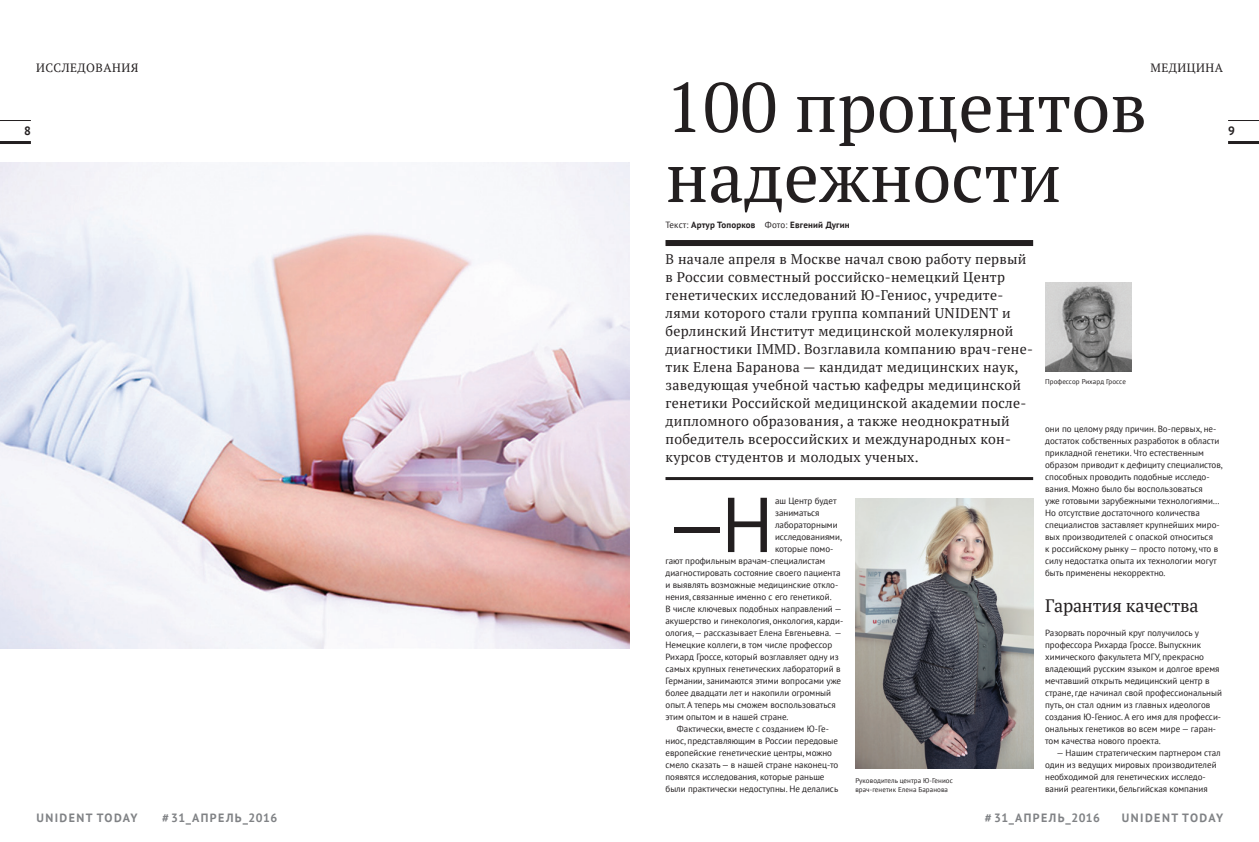
<style>
.page{position:relative;width:1259px;height:842px;background:#fff}
.page>*{position:absolute;margin:0;border:0;box-sizing:border-box;transform-origin:0 0}
.UD-Today_txt{font:77.6px "PT Sans";color:#231f20}
.t1{font:70px/70px "PT Serif";color:#231f20}
.UD_normal{font:18px "PT Serif";letter-spacing:-.01em;color:#231f20}
.t2{font:14px/18px "PT Serif";letter-spacing:.02em;color:#231f20}
.UD-Today_txt-2{font:700 12px "PT Sans";letter-spacing:.12em;color:#808285}
.UD-Today_txt-3{font:12px "PT Serif";letter-spacing:.04em;color:#231f20}
.UD-Today_txt-4{font:700 12px "PT Sans";color:#231f20}
.UD_normal-2{font:9px/12px "PT Sans";color:#231f20}
.UD-Today_txt-5{font:9px "PT Sans";color:#231f20}
.t3{font:700 9px "PT Sans";letter-spacing:.02em;color:#231f20}
.UD-Today_txt-6{font:7px/9px "PT Sans";letter-spacing:.01em;color:#231f20}
.s1{font-weight:400}
</style>
<div class="page">
<hr style="left:1228px;top:141px;width:31px;height:3px;background:#231f20">
<hr style="left:0;top:141px;width:31px;height:3px;background:#231f20">
<hr style="left:1228px;top:120px;width:31px;height:1px;background:#231f20">
<hr style="left:0;top:120px;width:31px;height:1px;background:#231f20">
<img style="left:1045px;top:282px;width:86px;height:90px">
<div style="left:665px;top:240px;width:368px;height:6px;background:#231f20"></div>
<hr style="left:665px;top:477px;width:368px;height:3px;background:#231f20">
<img style="left:0;top:162px;width:629px;height:486px">
<img style="left:855px;top:498px;width:178px;height:270px">
<p class="UD-Today_txt-3" style="left:36px;top:60px;width:104px">ИССЛЕДОВАНИЯ</p>
<p class="UD-Today_txt-3" style="left:1150px;top:60px;width:74px">МЕДИЦИНА</p>
<p class="t1" style="left:665px;top:71px;width:483px">100 процентов надежности</p>
<p class="UD-Today_txt-4" style="left:24px;top:123px;width:8px">8</p>
<p class="UD-Today_txt-4" style="left:1228px;top:123px;width:8px">9</p>
<p class="t3" style="left:665px;top:219px;width:186px"><span class="s1">Текст:</span> Артур Топорков <span class="s1">Фото:</span> Евгений Дугин</p>
<p class="t2" style="left:665px;top:250px;width:369px">В начале апреля в Москве начал свою работу первый в России совместный российско-немецкий Центр генетических исследований Ю-Гениос, учредите&shy;лями которого стали группа компаний UNIDENT и берлинский Институт медицинской молекулярной диагностики IMMD. Возглавила компанию врач-гене&shy;тик Елена Баранова — кандидат медицинских наук, заведующая учебной частью кафедры медицинской генетики Российской медицинской академии после&shy;дипломного образования, а также неоднократный победитель всероссийских и международных кон&shy;курсов студентов и молодых ученых.</p>
<p class="UD-Today_txt" style="left:665px;top:475px;width:109px">—Н</p>
<p class="UD-Today_txt-5" style="left:775px;top:495px;width:63px">аш Центр будет</p>
<p class="UD-Today_txt-5" style="left:775px;top:507px;width:46px">заниматься</p>
<p class="UD-Today_txt-5" style="left:775px;top:519px;width:64px">лабораторными</p>
<p class="UD-Today_txt-5" style="left:775px;top:531px;width:68px">исследованиями,</p>
<p class="UD-Today_txt-5" style="left:775px;top:543px;width:60px">которые помо-</p>
<p class="UD-Today_txt-5" style="left:665px;top:555px;width:161px">гают профильным врачам-специалистам</p>
<p class="UD-Today_txt-5" style="left:665px;top:567px;width:176px">диагностировать состояние своего пациента</p>
<p class="UD-Today_txt-5" style="left:665px;top:579px;width:174px">и выявлять возможные медицинские откло-</p>
<p class="UD-Today_txt-5" style="left:665px;top:591px;width:168px">нения, связанные именно с его генетикой.</p>
<p class="UD-Today_txt-5" style="left:665px;top:603px;width:178px">В числе ключевых подобных направлений —</p>
<p class="UD-Today_txt-5" style="left:665px;top:615px;width:179px">акушерство и гинекология, онкология, карди-</p>
<p class="UD-Today_txt-5" style="left:665px;top:627px;width:178px">ология, — рассказывает Елена Евгеньевна. —</p>
<p class="UD-Today_txt-5" style="left:665px;top:639px;width:168px">Немецкие коллеги, в том числе профессор</p>
<p class="UD-Today_txt-5" style="left:665px;top:651px;width:175px">Рихард Гроссе, который возглавляет одну из</p>
<p class="UD-Today_txt-5" style="left:665px;top:663px;width:176px">самых крупных генетических лабораторий в</p>
<p class="UD-Today_txt-5" style="left:665px;top:675px;width:177px">Германии, занимаются этими вопросами уже</p>
<p class="UD-Today_txt-5" style="left:665px;top:687px;width:167px">более двадцати лет и накопили огромный</p>
<p class="UD-Today_txt-5" style="left:665px;top:699px;width:172px">опыт. А теперь мы сможем воспользоваться</p>
<p class="UD-Today_txt-5" style="left:665px;top:711px;width:125px">этим опытом и в нашей стране.</p>
<p class="UD_normal-2" style="left:665px;top:723px;width:174px;text-indent:11px">Фактически, вместе с созданием Ю-Ге&shy;ниос, представляющим в России передовые европейские генетические центры, можно смело сказать — в нашей стране наконец-то появятся исследования, которые раньше были практически недоступны. Не делались</p>
<p class="UD-Today_txt-6" style="left:855px;top:776px;width:99px">Руководитель центра Ю-Гениос врач-генетик Елена Баранова</p>
<p class="UD-Today_txt-6" style="left:1045px;top:377px;width:82px">Профессор Рихард Гроссе</p>
<p class="UD_normal-2" style="left:1045px;top:423px;width:179px">они по целому ряду причин. Во-первых, не&shy;достаток собственных разработок в области прикладной генетики. Что естественным образом приводит к дефициту специалистов, способных проводить подобные исследо&shy;вания. Можно было бы воспользоваться<br>уже готовыми зарубежными технологиями… Но отсутствие достаточного количества специалистов заставляет крупнейших миро&shy;вых производителей с опаской относиться<br>к российскому рынку — просто потому, что в силу недостатка опыта их технологии могут быть применены некорректно.</p>
<p class="UD_normal" style="left:1045px;top:594px;width:155px">Гарантия качества</p>
<p class="UD_normal-2" style="left:1045px;top:627px;width:178px">Разорвать порочный круг получилось у профессора Рихарда Гроссе. Выпускник химического факультета МГУ, прекрасно владеющий русским языком и долгое время мечтавший открыть медицинский центр в стране, где начинал свой профессиональный путь, он стал одним из главных идеологов создания Ю-Гениос. А его имя для професси&shy;ональных генетиков во всем мире — гаран&shy;том качества нового проекта.</p>
<p class="UD_normal-2" style="left:1045px;top:747px;width:177px;text-indent:11px">— Нашим стратегическим партнером стал один из ведущих мировых производителей необходимой для генетических исследо&shy;ваний реагентики, бельгийская компания</p>
<p class="UD-Today_txt-2" style="left:162px;top:810px;width:117px"># 31_АПРЕЛЬ_2016</p>
<p class="UD-Today_txt-2" style="left:985px;top:810px;width:117px"># 31_АПРЕЛЬ_2016</p>
<p class="UD-Today_txt-2" style="left:36px;top:810px;width:103px">UNIDENT TODAY</p>
<p class="UD-Today_txt-2" style="left:1122px;top:810px;width:103px">UNIDENT TODAY</p>
</div>
